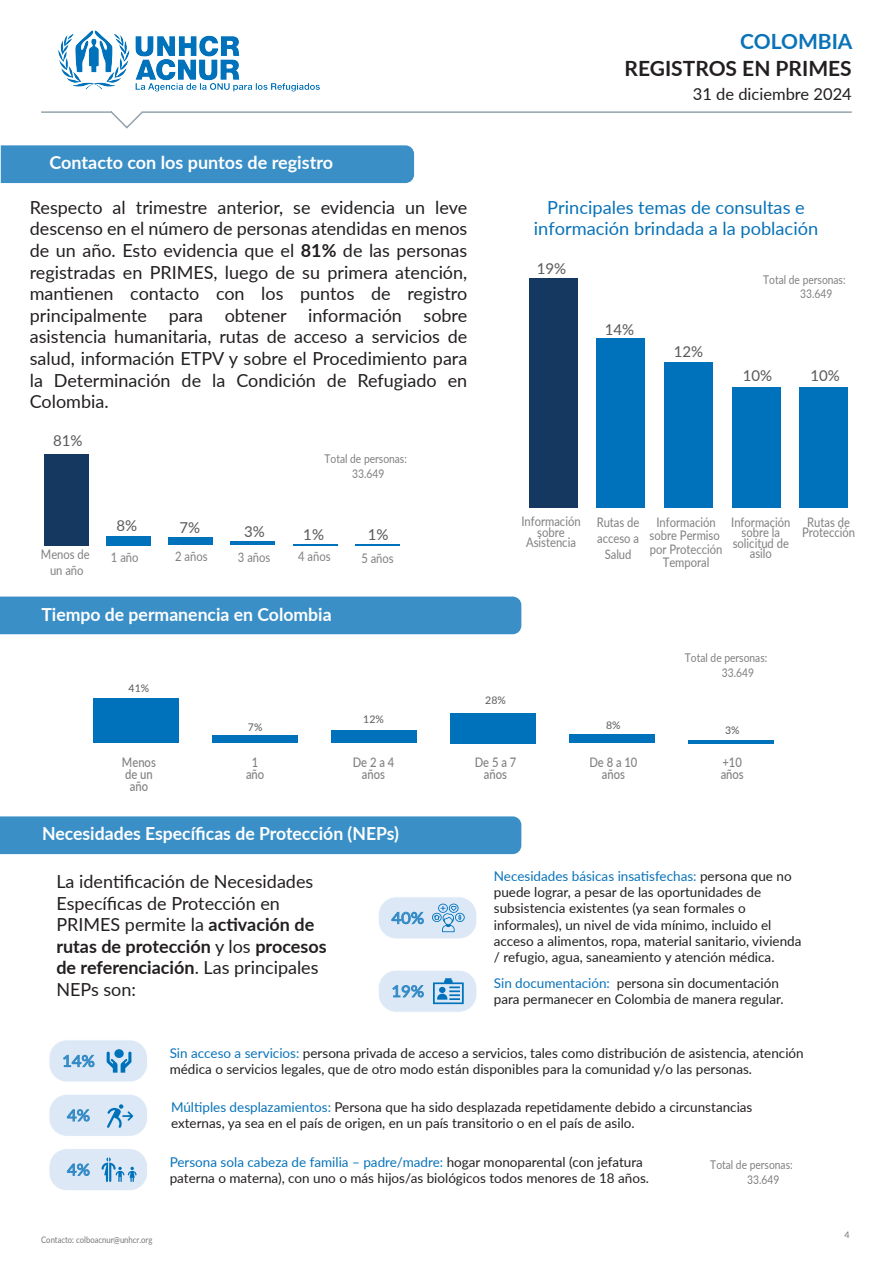
<style>
.page{position:relative;width:893px;height:1263px;background:#fff}
.page>*{position:absolute;margin:0;border:0;box-sizing:border-box;transform-origin:0 0}
.t1{font:700 21px "Lato";color:#231f20}
.t2{font:700 21px "Lato";color:#0973b9}
.t3{font:18px/21.6px "Lato";color:#231f20}
.t4{font:700 18px "Lato";color:#fff}
.t5{font:18px/21.6px "Lato";color:#0973b9;text-align:center}
.t6{font:16.5px "Lato";color:#231f20}
.t7{font:15.75px "Lato";color:#0973b9;scale:1.06 1}
.t8{font:15px "Lato";color:#58595b}
.t9{font:13.5px/16.2px "Lato";color:#231f20}
.t10{font:13.2px/10.5px "Lato";color:#7f7f7f;text-align:center;scale:.85 1}
.t11{font:500 13.2px/12px "Lato";color:#7f7f7f;text-align:center;scale:.85 1}
.t12{font:12px/14.4px "Lato";color:#7f7f7f;scale:.85 1}
.t13{font:10.5px "Lato";color:#58595b}
.t14{font:9px "Lato";color:#767576;scale:.85 1}
.t15{font:9px "Lato";color:#767576}
.s1{font-weight:700}
.s2{color:#0973b9}
</style>
<div class="page">
<div style="left:0;top:596px;width:521px;height:38px;background:#3a8fc7"></div>
<div style="left:1px;top:145px;width:413px;height:38px;background:#3a8fc7"></div>
<div style="left:0;top:816px;width:521px;height:38px;background:#3a8fc7"></div>
<div style="left:378px;top:897px;width:99px;height:42px;background:#dce8f6;border-radius:18px"></div>
<div style="left:378px;top:897px;width:99px;height:42px;border:1px solid #fff;border-radius:18px"></div>
<svg style="left:391px;top:911px;width:33px;height:14px"></svg>
<svg style="left:432px;top:905px;width:33px;height:27px"></svg>
<div style="left:378px;top:970px;width:99px;height:42px;background:#dce8f6;border-radius:18px"></div>
<div style="left:378px;top:970px;width:99px;height:42px;border:1px solid #fff;border-radius:18px"></div>
<svg style="left:433px;top:978px;width:31px;height:26px"></svg>
<svg style="left:392px;top:985px;width:32px;height:13px"></svg>
<div style="left:49px;top:1040px;width:99px;height:42px;background:#dce8f6;border-radius:18px"></div>
<div style="left:49px;top:1040px;width:99px;height:42px;border:1px solid #fff;border-radius:18px"></div>
<svg style="left:107px;top:1051px;width:24px;height:22px"></svg>
<div style="left:114px;top:1049px;width:10px;height:9px;background:#0072bc;border-radius:50%"></div>
<svg style="left:63px;top:1054px;width:32px;height:14px"></svg>
<div style="left:49px;top:1094px;width:99px;height:42px;background:#dce8f6;border-radius:18px"></div>
<div style="left:49px;top:1094px;width:99px;height:42px;border:1px solid #fff;border-radius:18px"></div>
<svg style="left:66px;top:1109px;width:24px;height:13px"></svg>
<div style="left:49px;top:1148px;width:99px;height:43px;background:#dce8f6;border-radius:18px"></div>
<div style="left:49px;top:1148px;width:99px;height:43px;border:1px solid #fff;border-radius:18px"></div>
<svg style="left:102px;top:1157px;width:35px;height:25px"></svg>
<svg style="left:66px;top:1163px;width:24px;height:13px"></svg>
<div style="left:93px;top:699px;width:86px;height:44px;background:#0072bc"></div>
<div style="left:212px;top:735px;width:86px;height:8px;background:#0072bc"></div>
<div style="left:331px;top:730px;width:86px;height:13px;background:#0072bc"></div>
<div style="left:450px;top:713px;width:86px;height:30px;background:#0072bc"></div>
<div style="left:569px;top:734px;width:86px;height:9px;background:#0072bc"></div>
<hr style="left:688px;top:740px;width:86px;height:3px;background:#0072bc">
<div style="left:529px;top:278px;width:48px;height:229px;background:#14385f"></div>
<div style="left:596px;top:338px;width:49px;height:169px;background:#0072bc"></div>
<div style="left:664px;top:362px;width:49px;height:145px;background:#0072bc"></div>
<div style="left:732px;top:387px;width:48px;height:120px;background:#0072bc"></div>
<div style="left:799px;top:387px;width:49px;height:120px;background:#0072bc"></div>
<svg style="left:107px;top:1104px;width:26px;height:24px"></svg>
<div style="left:44px;top:454px;width:45px;height:91px;background:#14385f"></div>
<div style="left:106px;top:536px;width:45px;height:9px;background:#0072bc"></div>
<div style="left:168px;top:537px;width:45px;height:8px;background:#0072bc"></div>
<hr style="left:231px;top:542px;width:44px;height:3px;background:#0072bc">
<hr style="left:293px;top:544px;width:44px;height:1px;background:#0072bc">
<hr style="left:355px;top:544px;width:45px;height:1px;background:#0072bc">
<svg style="left:111px;top:112px;width:32px;height:17px"></svg>
<hr style="left:142px;top:111px;width:710px;height:2px;background:#93a3ab">
<hr style="left:41px;top:111px;width:71px;height:2px;background:#93a3ab">
<img style="left:41px;top:30px;width:298px;height:82px">
<h1 class="t2" style="left:740px;top:26px;width:114px">COLOMBIA</h1>
<p class="t6" style="left:693px;top:82px;width:160px">31 de diciembre 2024</p>
<h1 class="t1" style="left:624px;top:53px;width:229px">REGISTROS EN PRIMES</h1>
<h2 class="t4" style="left:49px;top:150px;width:285px">Contacto con los puntos de registro</h2>
<p class="t3" style="left:30px;top:196px;width:439px;text-align:justify">Respecto al trimestre anterior, se evidencia un leve descenso en el número de personas atendidas en menos de un año. Esto evidencia que el <span class="s1">81%</span> de las personas registradas en PRIMES, luego de su primera atención, mantienen contacto con los puntos de registro principalmente para obtener información sobre asistencia humanitaria, rutas de acceso a servicios de salud, información ETPV y sobre el Procedimiento para la Determinación de la Condición de Refugiado en Colombia.</p>
<p class="t8" style="left:53px;top:430px;width:31px">81%</p>
<p class="t12" style="left:325px;top:451px;width:98px;text-align:center">Total de personas:<br>33.649</p>
<p class="t8" style="left:117px;top:515px;width:22px">8%</p>
<p class="t8" style="left:179px;top:517px;width:22px">7%</p>
<p class="t8" style="left:244px;top:521px;width:22px">3%</p>
<p class="t8" style="left:303px;top:524px;width:22px">1%</p>
<p class="t10" style="left:175px;top:550px;width:40px">2 años</p>
<p class="t10" style="left:238px;top:551px;width:40px">3 años</p>
<p class="t10" style="left:298px;top:550px;width:40px">4 años</p>
<p class="t10" style="left:361px;top:552px;width:40px">5 años</p>
<p class="t8" style="left:368px;top:524px;width:22px">1%</p>
<p class="t10" style="left:41px;top:546px;width:59px;line-height:15.8px">Menos de un año</p>
<p class="t10" style="left:111px;top:551px;width:34px">1 año</p>
<h2 class="t4" style="left:41px;top:601px;width:292px">Tiempo de permanencia en Colombia</h2>
<p class="t13" style="left:129px;top:680px;width:22px">41%</p>
<p class="t13" style="left:248px;top:719px;width:16px">7%</p>
<p class="t13" style="left:363px;top:711px;width:22px">12%</p>
<h2 class="t5" style="left:534px;top:196px;width:286px">Principales temas de consultas e información brindada a la población</h2>
<p class="t8" style="left:537px;top:258px;width:31px">19%</p>
<p class="t8" style="left:605px;top:318px;width:31px">14%</p>
<p class="t8" style="left:674px;top:341px;width:31px">12%</p>
<p class="t12" style="left:800px;top:272px;width:55px;text-indent:-37px">Total de personas:<br>33.649</p>
<p class="t8" style="left:743px;top:365px;width:31px">10%</p>
<p class="t8" style="left:810px;top:365px;width:31px">10%</p>
<p class="t10" style="left:521px;top:516px;width:71px">Información sobre<br>Asistencia</p>
<p class="t10" style="left:802px;top:516px;width:64px">Rutas de<br>Protección</p>
<p class="t10" style="left:597px;top:514px;width:52px;line-height:15.8px">Rutas de acceso a<br>Salud</p>
<p class="t10" style="left:731px;top:516px;width:71px">Información sobre la solicitud de asilo</p>
<p class="t10" style="left:649px;top:515px;width:87px;line-height:13.5px">Información sobre Permiso por Protección<br>Temporal</p>
<p class="t13" style="left:485px;top:692px;width:22px">28%</p>
<p class="t13" style="left:606px;top:718px;width:16px">8%</p>
<p class="t12" style="left:722px;top:650px;width:55px;text-indent:-37px">Total de personas:<br>33.649</p>
<p class="t13" style="left:725px;top:722px;width:16px">3%</p>
<p class="t11" style="left:122px;top:755px;width:41px">Menos de un año</p>
<p class="t11" style="left:246px;top:755px;width:23px">1 año</p>
<p class="t11" style="left:721px;top:755px;width:29px;text-align:left">+10 años</p>
<p class="t11" style="left:353px;top:755px;width:50px">De 2 a 4 años</p>
<p class="t11" style="left:475px;top:755px;width:50px">De 5 a 7 años</p>
<p class="t11" style="left:589px;top:755px;width:58px">De 8 a 10 años</p>
<h2 class="t4" style="left:42px;top:821px;width:358px">Necesidades Específicas de Protección (NEPs)</h2>
<h2 class="t3" style="left:56px;top:870px;width:272px">La identificación de Necesidades<br>Específicas de Protección en<br>PRIMES permite la <span class="s1">activación de rutas de protección</span> y los <span class="s1">procesos de referenciación</span>. Las principales<br>NEPs son:</h2>
<p class="t7" style="left:391px;top:907px;width:32px">40%</p>
<p class="t7" style="left:391px;top:980px;width:32px">19%</p>
<p class="t9" style="left:494px;top:867px;width:309px"><span class="s2">Necesidades básicas insatisfechas:</span> persona que no puede lograr, a pesar de las oportunidades de subsistencia existentes (ya sean formales o informales), un nivel de vida mínimo, incluido el acceso a alimentos, ropa, material sanitario, vivienda / refugio, agua, saneamiento y atención médica.</p>
<p class="t9" style="left:494px;top:974px;width:291px"><span class="s2">Sin documentación:</span> persona sin documentación para permanecer en Colombia de manera regular.</p>
<p class="t7" style="left:62px;top:1050px;width:32px">14%</p>
<p class="t9" style="left:170px;top:1044px;width:636px"><span class="s2">Sin acceso a servicios:</span> persona privada de acceso a servicios, tales como distribución de asistencia, atención médica o servicios legales, que de otro modo están disponibles para la comunidad y/o las personas.</p>
<p class="t7" style="left:67px;top:1104px;width:23px">4%</p>
<p class="t9" style="left:171px;top:1098px;width:583px"><span class="s2">Múltiples desplazamientos:</span> Persona que ha sido desplazada repetidamente debido a circunstancias externas, ya sea en el país de origen, en un país transitorio o en el país de asilo.</p>
<p class="t7" style="left:67px;top:1158px;width:23px">4%</p>
<p class="t9" style="left:170px;top:1153px;width:481px"><span class="s2">Persona sola cabeza de familia – padre/madre:</span> hogar monoparental (con jefatura paterna o materna), con uno o más hijos/as biológicos todos menores de 18 años.</p>
<p class="t12" style="left:747px;top:1157px;width:55px;text-indent:-37px">Total de personas:<br>33.649</p>
<p class="t14" style="left:41px;top:1233px;width:132px">Contacto: colboacnur@unhcr.org</p>
<p class="t15" style="left:844px;top:1228px;width:7px">4</p>
</div>
